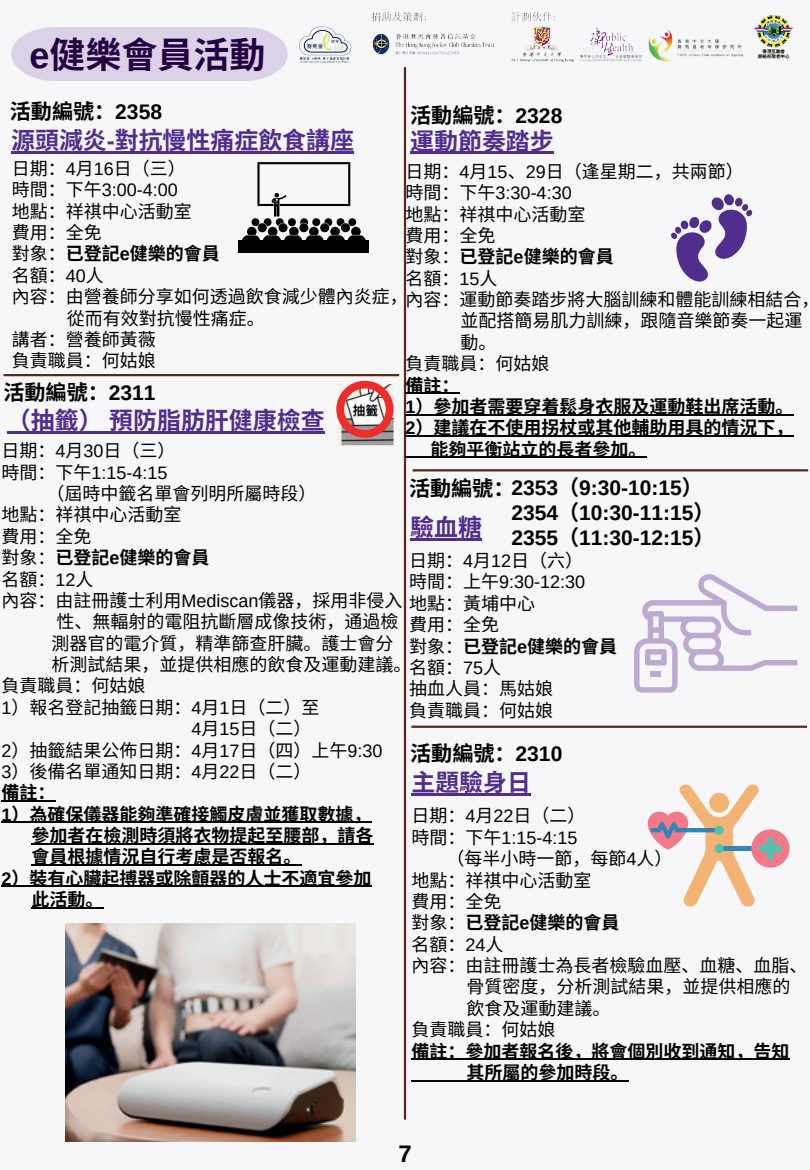
<style>
.page{position:relative;width:810px;height:1170px;background:#f7f7f9}
.page>*{position:absolute;margin:0;border:0;box-sizing:border-box;transform-origin:0 0}
.t1{font:700 36px "Noto Sans CJ Ksc";color:#220241}
.t2{font:700 24px "Noto Sans CJ Ksc";color:#512d8d}
.t3{font:700 24px "Arimo";color:#000}
.t4{font:700 21px/24.8px "Arimo";color:#000}
.t5{font:700 21px "Noto Sans CJ Ksc";color:#000}
.t6{font:18px/21.3px "Noto Sans CJ Ksc";color:#000}
.t7{font:700 18px/21.3px "Noto Sans CJ Ksc";color:#000}
.t8{font:18px "Arimo";color:#000}
.t9{font:700 4.5px "Noto Sans CJ Ksc";color:#000}
.s1{font-family:"Arimo"}
.s2{font-family:"Noto Sans CJ Ksc"}
.s3{font-weight:400}
.s4{font-weight:700}
.s5{font-family:"Arimo";font-weight:700}
</style>
<div class="page">
<img style="left:287px;top:12px;width:456px;height:51px">
<img style="left:754px;top:15px;width:38px;height:33px">
<hr style="left:404px;top:67px;width:2px;height:1053px;background:#572a1d">
<svg style="left:634px;top:574px;width:163px;height:119px"></svg>
<div style="left:650px;top:671px;width:11px;height:5px;background:#beaad1"></div>
<hr style="left:413px;top:469px;width:395px;height:2px;background:#572a1d">
<hr style="left:4px;top:374px;width:395px;height:2px;background:#572a1d">
<hr style="left:411px;top:726px;width:396px;height:2px;background:#572a1d">
<hr style="left:1px;top:800px;width:54px;height:2px;background:#000">
<hr style="left:1px;top:822px;width:370px;height:1px;background:#000">
<hr style="left:31px;top:843px;width:342px;height:1px;background:#000">
<hr style="left:31px;top:865px;width:270px;height:1px;background:#000">
<hr style="left:1px;top:886px;width:370px;height:1px;background:#000">
<hr style="left:31px;top:907px;width:72px;height:1px;background:#000">
<hr style="left:7px;top:432px;width:318px;height:2px;background:#512d8d">
<img style="left:338px;top:438px;width:55px;height:8px">
<svg style="left:336px;top:381px;width:58px;height:57px"></svg>
<img style="left:65px;top:923px;width:290px;height:218px">
<hr style="left:411px;top:1059px;width:378px;height:1px;background:#000">
<hr style="left:411px;top:1080px;width:55px;height:1px;background:#000">
<hr style="left:466px;top:1080px;width:162px;height:1px;background:#000">
<hr style="left:411px;top:793px;width:120px;height:3px;background:#512d8d">
<svg style="left:648px;top:784px;width:141px;height:123px"></svg>
<hr style="left:406px;top:393px;width:54px;height:1px;background:#000">
<hr style="left:406px;top:414px;width:388px;height:1px;background:#000">
<hr style="left:406px;top:435px;width:388px;height:2px;background:#000">
<svg style="left:406px;top:457px;width:25px;height:1px"></svg>
<hr style="left:431px;top:457px;width:216px;height:1px;background:#000">
<svg style="left:671px;top:194px;width:82px;height:87px"></svg>
<div style="left:239px;top:241px;width:130px;height:12px;background:#000"></div>
<svg style="left:242px;top:162px;width:124px;height:78px"></svg>
<hr style="left:410px;top:538px;width:72px;height:3px;background:#512d8d">
<hr style="left:410px;top:152px;width:144px;height:2px;background:#512d8d">
<hr style="left:11px;top:151px;width:343px;height:2px;background:#512d8d">
<h1 class="t1" style="left:29px;top:34px;width:238px"><span class="s1">e</span>健樂會員活動</h1>
<p class="t5" style="left:10px;top:99px;width:154px">活動編號：<span class="s1">2358</span></p>
<h2 class="t2" style="left:11px;top:127px;width:344px">源頭減炎<span class="s1">-</span>對抗慢性痛症飲食講座</h2>
<p class="t5" style="left:410px;top:103px;width:154px">活動編號：<span class="s1">2328</span></p>
<h2 class="t2" style="left:410px;top:127px;width:145px">運動節奏踏步</h2>
<p class="t9" style="left:763px;top:48px;width:24px">香港互勵會</p>
<p class="t9" style="left:758px;top:54px;width:33px">鄭裕彤敬老中心</p>
<p class="t6" style="left:12px;top:158px;width:176px">日期：<span class="s1">4</span>月 <span class="s1">16</span>日（三）</p>
<p class="t8" style="left:12px;top:179px;width:168px"><span class="s2">時間：下午</span>3:00-4:00</p>
<p class="t6" style="left:12px;top:201px;width:181px">地點：祥祺中心活動室</p>
<p class="t6" style="left:12px;top:222px;width:91px">費用：全免</p>
<p class="t7" style="left:12px;top:244px;width:210px"><span class="s3">對象：</span>已登記<span class="s1">e</span>健樂的會員</p>
<p class="t6" style="left:12px;top:265px;width:92px">名額：<span class="s1">40</span>人</p>
<p class="t6" style="left:12px;top:286px;width:398px">內容：由營養師分享如何透過飲食減少體內炎症，</p>
<p class="t6" style="left:67px;top:308px;width:199px">從而有效對抗慢性痛症。</p>
<p class="t6" style="left:12px;top:329px;width:145px">講者：營養師黃薇</p>
<p class="t6" style="left:12px;top:350px;width:145px">負責職員：何姑娘</p>
<p class="t6" style="left:406px;top:161px;width:340px">日期：<span class="s1">4</span>月 <span class="s1">15</span>、<span class="s1">29</span>日（逢星期二，共兩節）</p>
<p class="t8" style="left:406px;top:182px;width:168px"><span class="s2">時間：下午</span>3:30-4:30</p>
<p class="t6" style="left:406px;top:204px;width:181px">地點：祥祺中心活動室</p>
<p class="t6" style="left:406px;top:225px;width:91px">費用：全免</p>
<p class="t7" style="left:406px;top:246px;width:210px"><span class="s3">對象：</span>已登記<span class="s1">e</span>健樂的會員</p>
<p class="t6" style="left:406px;top:268px;width:92px">名額：<span class="s1">15</span>人</p>
<p class="t6" style="left:406px;top:289px;width:415px">內容：運動節奏踏步將大腦訓練和體能訓練相結合，</p>
<p class="t6" style="left:461px;top:311px;width:343px">並配搭簡易肌力訓練，跟隨音樂節奏一起運</p>
<p class="t6" style="left:461px;top:332px;width:37px">動。</p>
<p class="t6" style="left:406px;top:353px;width:145px">負責職員：何姑娘</p>
<p class="t7" style="left:406px;top:375px;width:55px">備註：</p>
<p class="t7" style="left:406px;top:396px;width:390px"><span class="s1">1</span>）參加者需要穿着鬆身衣服及運動鞋出席活動。</p>
<p class="t7" style="left:406px;top:417px;width:390px"><span class="s1">2</span>）建議在不使用拐杖或其他輔助用具的情況下，</p>
<p class="t7" style="left:431px;top:439px;width:217px">能夠平衡站立的長者參加。</p>
<p class="t5" style="left:4px;top:380px;width:154px">活動編號：<span class="s1">2311</span></p>
<h2 class="t2" style="left:7px;top:407px;width:319px">（抽籤）預防脂肪肝健康檢查</h2>
<p class="t6" style="left:1px;top:440px;width:176px">日期：<span class="s1">4</span>月<span class="s1">30</span>日（三）</p>
<p class="t8" style="left:1px;top:461px;width:168px"><span class="s2">時間：下午</span>1:15-4:15</p>
<p class="t6" style="left:46px;top:483px;width:272px">（屆時中籤名單會列明所屬時段）</p>
<p class="t6" style="left:1px;top:505px;width:182px">地點：祥祺中心活動室</p>
<p class="t6" style="left:1px;top:526px;width:92px">費用：全免</p>
<p class="t7" style="left:1px;top:547px;width:210px"><span class="s3">對象：</span>已登記<span class="s1">e</span>健樂的會員</p>
<p class="t6" style="left:1px;top:569px;width:92px">名額：<span class="s1">12</span>人</p>
<p class="t6" style="left:1px;top:590px;width:401px">內容：由註冊護士利用<span class="s1">Mediscan</span>儀器，採用非侵入</p>
<p class="t6" style="left:56px;top:611px;width:343px">性、無輻射的電阻抗斷層成像技術，通過檢</p>
<p class="t6" style="left:51px;top:633px;width:344px">測器官的電介質，精準篩查肝臟。護士會分</p>
<p class="t6" style="left:51px;top:654px;width:362px">析測試結果，並提供相應的飲食及運動建議。</p>
<p class="t6" style="left:1px;top:676px;width:145px">負責職員：何姑娘</p>
<p class="t6" style="left:1px;top:697px;width:317px"><span class="s1">1</span>）報名登記抽籤日期：<span class="s1">4</span>月 <span class="s1">1</span>日（二）至</p>
<p class="t6" style="left:191px;top:718px;width:122px"><span class="s1">4</span>月 <span class="s1">15</span>日（二）</p>
<p class="t6" style="left:1px;top:740px;width:383px"><span class="s1">2</span>）抽籤結果公佈日期：<span class="s1">4</span>月 <span class="s1">17</span>日（四）上午<span class="s1">9:30</span></p>
<p class="t6" style="left:1px;top:761px;width:312px"><span class="s1">3</span>）後備名單通知日期：<span class="s1">4</span>月 <span class="s1">22</span>日（二）</p>
<p class="t7" style="left:1px;top:782px;width:56px">備註：</p>
<p class="t7" style="left:1px;top:804px;width:372px"><span class="s1">1</span>）為確保儀器能夠準確接觸皮膚並獲取數據，</p>
<p class="t7" style="left:31px;top:825px;width:344px">參加者在檢測時須將衣物提起至腰部，請各</p>
<p class="t7" style="left:31px;top:847px;width:272px">會員根據情況自行考慮是否報名。</p>
<p class="t7" style="left:1px;top:868px;width:372px"><span class="s1">2</span>）裝有心臟起搏器或除顫器的人士不適宜參加</p>
<p class="t7" style="left:31px;top:889px;width:73px">此活動。</p>
<p class="t4" style="left:409px;top:476px;width:295px"><span class="s2">活動編號：</span>2353<span class="s2">（</span>9:30-10:15<span class="s2">）</span></p>
<h2 class="t2" style="left:410px;top:514px;width:73px">驗血糖</h2>
<p class="t4" style="left:512px;top:501px;width:205px">2354<span class="s2">（</span>10:30-11:15<span class="s2">）<br></span>2355<span class="s2">（</span>11:30-12:15<span class="s2">）</span></p>
<p class="t6" style="left:409px;top:550px;width:176px">日期：<span class="s1">4</span>月 <span class="s1">12</span>日（六）</p>
<p class="t8" style="left:409px;top:571px;width:178px"><span class="s2">時間：上午</span>9:30-12:30</p>
<p class="t6" style="left:409px;top:593px;width:210px">地點：黃埔中心<br>費用：全免<br>對象：<span class="s4">已登記</span><span class="s5">e</span><span class="s4">健樂的會員</span>名額：<span class="s1">75</span>人<br>抽血人員：馬姑娘<br>負責職員：何姑娘</p>
<p class="t5" style="left:410px;top:741px;width:154px">活動編號：<span class="s1">2310</span></p>
<h2 class="t2" style="left:411px;top:769px;width:114px">主題驗身日</h2>
<p class="t6" style="left:411px;top:806px;width:176px">日期：<span class="s1">4</span>月<span class="s1">22</span>日（二）</p>
<p class="t8" style="left:411px;top:826px;width:168px"><span class="s2">時間：下午</span>1:15-4:15</p>
<p class="t6" style="left:446px;top:848px;width:228px">（每半小時一節，每節<span class="s1">4</span>人）</p>
<p class="t6" style="left:411px;top:870px;width:181px">地點：祥祺中心活動室</p>
<p class="t6" style="left:411px;top:891px;width:91px">費用：全免</p>
<p class="t7" style="left:411px;top:912px;width:210px"><span class="s3">對象：</span>已登記<span class="s1">e</span>健樂的會員</p>
<p class="t6" style="left:411px;top:934px;width:92px">名額：<span class="s1">24</span>人</p>
<p class="t6" style="left:411px;top:955px;width:398px">內容：由註冊護士為長者檢驗血壓、血糖、血脂、</p>
<p class="t6" style="left:466px;top:977px;width:325px">骨質密度，分析測試結果，並提供相應的</p>
<p class="t6" style="left:466px;top:998px;width:145px">飲食及運動建議。</p>
<p class="t6" style="left:411px;top:1019px;width:145px">負責職員：何姑娘</p>
<p class="t7" style="left:466px;top:1041px;width:324px;text-indent:-55px">備註：參加者報名後，將會個別收到通知，告知其所屬的參加時段。</p>
<h2 class="t3" style="left:398px;top:1138px;width:15px">7</h2>
</div>
